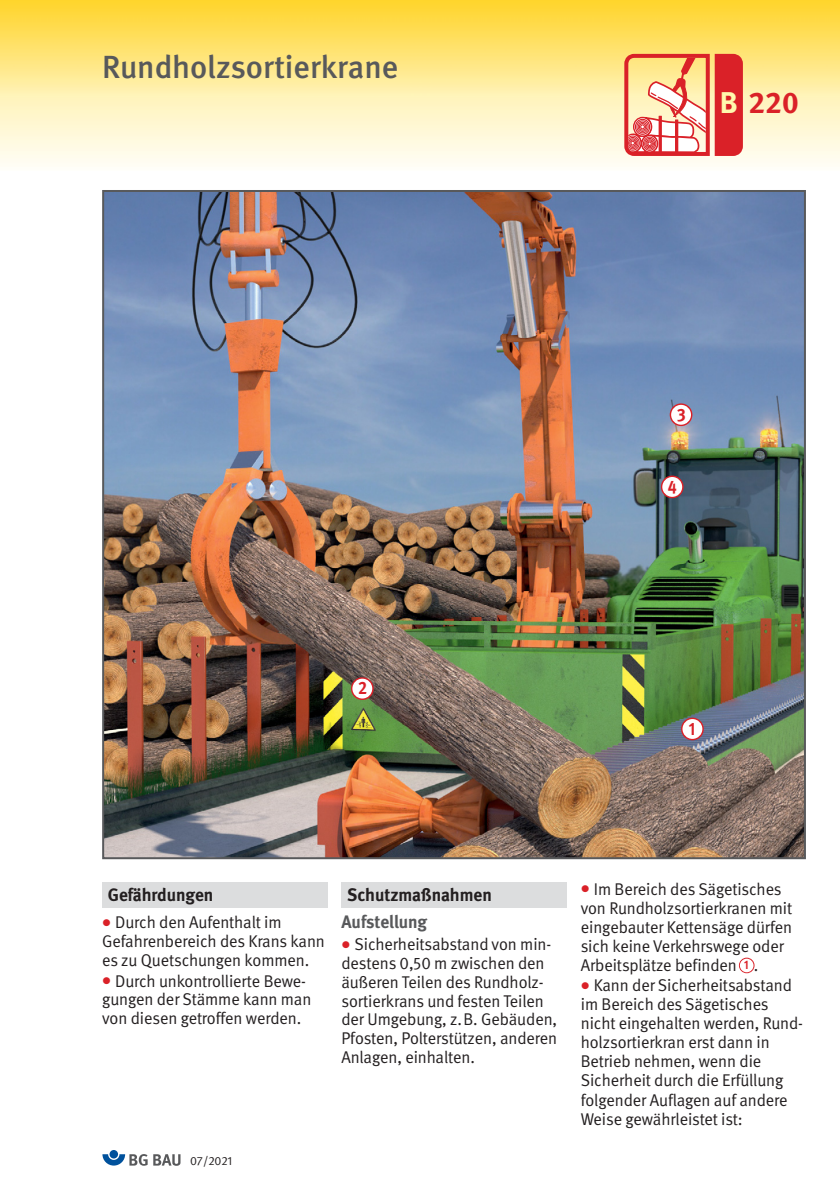
<style>
.page{position:relative;width:840px;height:1191px;background:#fff}
.page>*{position:absolute;margin:0;border:0;box-sizing:border-box;transform-origin:0 0}
.t1{font:500 32px "DGUV Meta";color:#58595b}
.t2{font:700 30px "DGUV Meta";color:#da2128}
.t3{font:700 18px "DGUV Meta";color:#231f20}
.t4{font:700 18px "DGUV Meta";letter-spacing:-.005em;color:#58595b}
.t5{font:700 18px "DGUV Meta";color:#da2128;scale:.9 1}
.t6{font:17px/19px "DGUV Meta";letter-spacing:-.005em;color:#231f20}
.t7{font:700 12.4px "DGUV Meta";color:#da2128;scale:.9 1}
.t8{font:12px "DGUV Meta";letter-spacing:-.005em;color:#231f20}
.s1{color:#fff9ae}
.s2{color:#da2128}
</style>
<div class="page">
<svg style="left:0;top:96px;width:839px;height:70px;background:#fef6d6"></svg>
<img style="left:0;top:0;width:839px;height:96px">
<div style="left:102px;top:882px;width:225px;height:25px;background:#dcddde"></div>
<div style="left:341px;top:882px;width:225px;height:25px;background:#dcddde"></div>
<svg style="left:738px;top:957px;width:16px;height:16px"></svg>
<div style="left:739px;top:958px;width:14px;height:14px;background:#fff;border-radius:50%"></div>
<div style="left:109px;top:1150px;width:9px;height:8px;background:#00519c;border-radius:50%"></div>
<svg style="left:102px;top:1154px;width:45px;height:11px"></svg>
<svg style="left:153px;top:1154px;width:27px;height:11px"></svg>
<svg style="left:612px;top:54px;width:85px;height:102px"></svg>
<div style="left:714px;top:54px;width:28px;height:102px;background:#da2128"></div>
<img style="left:105px;top:193px;width:697px;height:663px">
<svg style="left:680px;top:717px;width:23px;height:23px"></svg>
<div style="left:682px;top:719px;width:20px;height:20px;background:#fff;border-radius:50%"></div>
<svg style="left:351px;top:677px;width:22px;height:23px"></svg>
<div style="left:352px;top:678px;width:20px;height:20px;background:#fff;border-radius:50%"></div>
<svg style="left:669px;top:403px;width:23px;height:23px"></svg>
<div style="left:670px;top:405px;width:20px;height:20px;background:#fff;border-radius:50%"></div>
<svg style="left:660px;top:475px;width:23px;height:23px"></svg>
<div style="left:662px;top:477px;width:19px;height:20px;background:#fff;border-radius:50%"></div>
<h1 class="t1" style="left:102px;top:48px;width:297px">Rundholzsortierkrane</h1>
<h2 class="t2" style="left:719px;top:91px;width:80px"><span class="s1">B</span> 220</h2>
<p class="t5" style="left:676px;top:407px;width:11px">3</p>
<p class="t5" style="left:667px;top:480px;width:11px">4</p>
<p class="t5" style="left:358px;top:681px;width:12px">2</p>
<p class="t5" style="left:688px;top:722px;width:9px">1</p>
<p class="t3" style="left:108px;top:888px;width:107px">Gefährdungen</p>
<p class="t6" style="left:102px;top:914px;width:224px"><span class="s2">●</span> Durch den Aufenthalt im<br>Gefahrenbereich des Krans kann es zu Quetschungen kommen.</p>
<p class="t6" style="left:102px;top:972px;width:211px"><span class="s2">●</span> Durch unkontrollierte Bewe&shy;gungen der Stämme kann man von diesen getroffen werden.</p>
<p class="t3" style="left:347px;top:888px;width:146px">Schutzmaßnahmen</p>
<p class="t4" style="left:341px;top:915px;width:87px">Aufstellung</p>
<p class="t6" style="left:341px;top:936px;width:217px"><span class="s2">●</span> Sicherheitsabstand von min&shy;destens 0,50 m zwischen den äußeren Teilen des Rundholz - sortierkrans und festen Teilen der Umgebung, z.B. Gebäuden,<br>Pfosten, Polterstützen, anderen<br>Anlagen, einhalten.</p>
<p class="t8" style="left:190px;top:1156px;width:44px">07/2021</p>
<p class="t6" style="left:580px;top:880px;width:213px"><span class="s2">●</span> Im Bereich des Sägetisches von Rundholzsortierkranen mit eingebauter Kettensäge dürfen sich keine Verkehrswege oder<br>Arbeitsplätze befinden .</p>
<p class="t6" style="left:580px;top:977px;width:224px"><span class="s2">●</span> Kann der Sicherheitsabstand im Bereich des Sägetisches nicht eingehalten werden, Rund&shy;holzsortierkran erst dann in<br>Betrieb nehmen, wenn die<br>Sicherheit durch die Erfüllung folgender Auflagen auf andere<br>Weise gewährleistet ist:</p>
<p class="t7" style="left:743px;top:960px;width:7px">1</p>
</div>
